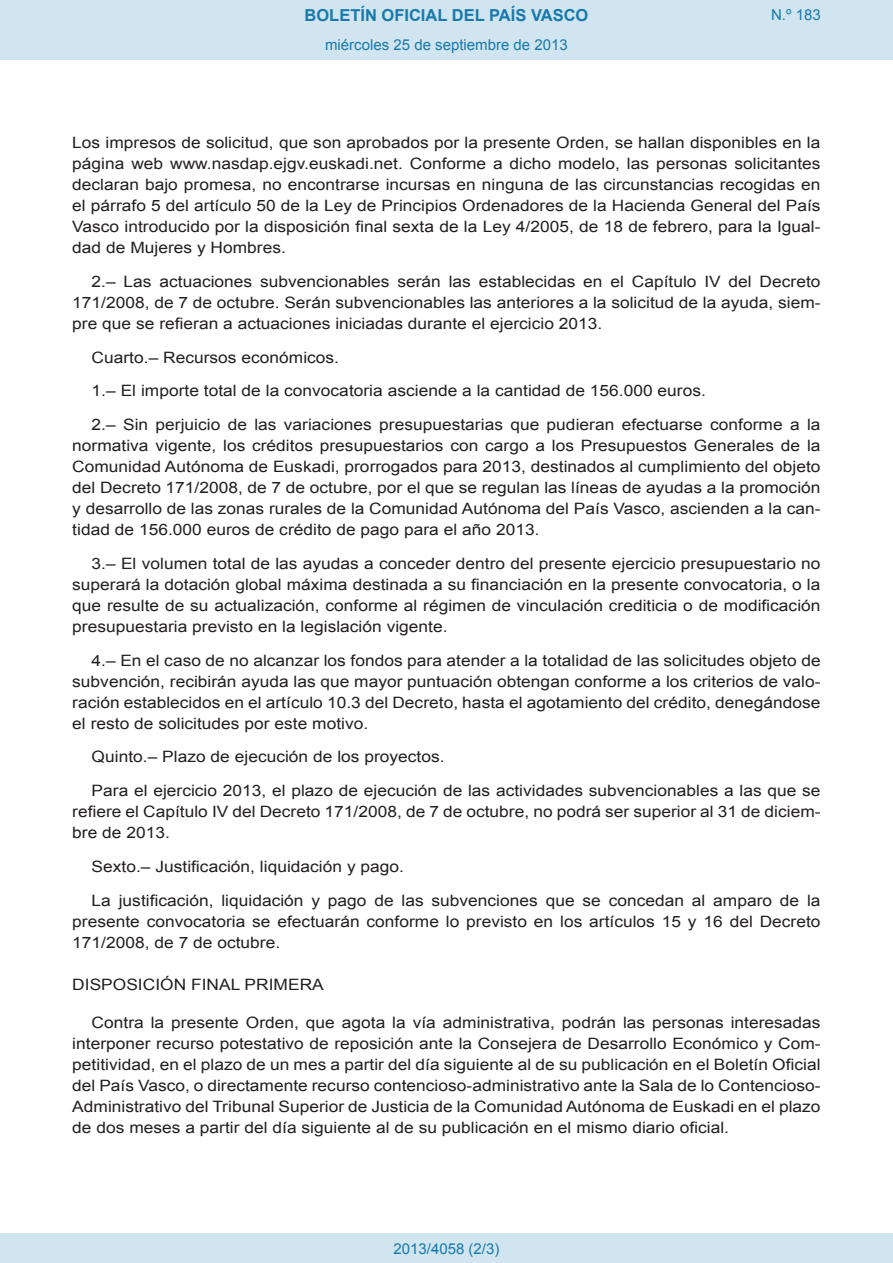
<style>
.page{position:relative;width:893px;height:1263px;background:#fff}
.page>*{position:absolute;margin:0;border:0;box-sizing:border-box;transform-origin:0 0}
.t1{font:700 16.5px "Arial";color:#1879ad}
.BOPVDetalle{font:15.6px/21px "Arial";color:#231f20;text-align:justify;scale:1.11 1}
.BOPVDisposicion{font:15.6px "Arial";color:#231f20;scale:1.11 1}
.Paginacion_Centro{font:15px "Arial";color:#1879ad}
</style>
<div class="page">
<div style="left:0;top:0;width:893px;height:60px;background:#d0e5f0"></div>
<div style="left:0;top:1233px;width:893px;height:30px;background:#d0e5f0"></div>
<p class="t1" style="left:305px;top:4px;width:285px">BOLETÍN OFICIAL DEL PAÍS VASCO</p>
<p class="Paginacion_Centro" style="left:325px;top:35px;width:244px">miércoles 25 de septiembre de 2013</p>
<p class="Paginacion_Centro" style="left:771px;top:5px;width:51px">N.º 183</p>
<p class="BOPVDetalle" style="left:72px;top:132px;width:676px">Los impresos de solicitud, que son aprobados por la presente Orden, se hallan disponibles en la página web www.nasdap.ejgv.euskadi.net. Conforme a dicho modelo, las personas solicitantes declaran bajo promesa, no encontrarse incursas en ninguna de las circunstancias recogidas en el párrafo 5 del artículo 50 de la Ley de Principios Ordenadores de la Hacienda General del País Vasco introducido por la disposición final sexta de la Ley 4/2005, de 18 de febrero, para la Igual&shy;dad de Mujeres y Hombres.</p>
<p class="BOPVDetalle" style="left:72px;top:271px;width:676px;text-indent:19px">2.– Las actuaciones subvencionables serán las establecidas en el Capítulo IV del Decreto 171/2008, de 7 de octubre. Serán subvencionables las anteriores a la solicitud de la ayuda, siem&shy;pre que se refieran a actuaciones iniciadas durante el ejercicio 2013.</p>
<p class="BOPVDetalle" style="left:92px;top:347px;width:224px">Cuarto.– Recursos económicos.</p>
<p class="BOPVDetalle" style="left:92px;top:381px;width:555px">1.– El importe total de la convocatoria asciende a la cantidad de 156.000 euros.</p>
<p class="BOPVDetalle" style="left:72px;top:414px;width:676px;text-indent:19px">2.– Sin perjuicio de las variaciones presupuestarias que pudieran efectuarse conforme a la normativa vigente, los créditos presupuestarios con cargo a los Presupuestos Generales de la Comunidad Autónoma de Euskadi, prorrogados para 2013, destinados al cumplimiento del objeto del Decreto 171/2008, de 7 de octubre, por el que se regulan las líneas de ayudas a la promoción y desarrollo de las zonas rurales de la Comunidad Autónoma del País Vasco, ascienden a la can&shy;tidad de 156.000 euros de crédito de pago para el año 2013.</p>
<p class="BOPVDetalle" style="left:72px;top:553px;width:676px;text-indent:19px">3.– El volumen total de las ayudas a conceder dentro del presente ejercicio presupuestario no superará la dotación global máxima destinada a su financiación en la presente convocatoria, o la que resulte de su actualización, conforme al régimen de vinculación crediticia o de modificación presupuestaria previsto en la legislación vigente.</p>
<p class="BOPVDetalle" style="left:72px;top:650px;width:676px;text-indent:19px">4.– En el caso de no alcanzar los fondos para atender a la totalidad de las solicitudes objeto de subvención, recibirán ayuda las que mayor puntuación obtengan conforme a los criterios de valo&shy;ración establecidos en el artículo 10.3 del Decreto, hasta el agotamiento del crédito, denegándose el resto de solicitudes por este motivo.</p>
<p class="BOPVDetalle" style="left:92px;top:747px;width:320px">Quinto.– Plazo de ejecución de los proyectos.</p>
<p class="BOPVDetalle" style="left:72px;top:780px;width:676px;text-indent:19px">Para el ejercicio 2013, el plazo de ejecución de las actividades subvencionables a las que se refiere el Capítulo IV del Decreto 171/2008, de 7 de octubre, no podrá ser superior al 31 de diciem&shy;bre de 2013.</p>
<p class="BOPVDetalle" style="left:92px;top:856px;width:283px">Sexto.– Justificación, liquidación y pago.</p>
<p class="BOPVDetalle" style="left:72px;top:890px;width:676px;text-indent:19px">La justificación, liquidación y pago de las subvenciones que se concedan al amparo de la presente convocatoria se efectuarán conforme lo previsto en los artículos 15 y 16 del Decreto 171/2008, de 7 de octubre.</p>
<p class="BOPVDisposicion" style="left:72px;top:974px;width:228px">DISPOSICIÓN FINAL PRIMERA</p>
<p class="BOPVDetalle" style="left:72px;top:1012px;width:676px;text-indent:19px">Contra la presente Orden, que agota la vía administrativa, podrán las personas interesadas interponer recurso potestativo de reposición ante la Consejera de Desarrollo Económico y Com&shy;petitividad, en el plazo de un mes a partir del día siguiente al de su publicación en el Boletín Oficial del País Vasco, o directamente recurso contencioso-administrativo ante la Sala de lo Contencioso-Administrativo del Tribunal Superior de Justicia de la Comunidad Autónoma de Euskadi en el plazo de dos meses a partir del día siguiente al de su publicación en el mismo diario oficial.</p>
<p class="Paginacion_Centro" style="left:393px;top:1238px;width:107px">2013/4058 (2/3)</p>
</div>
